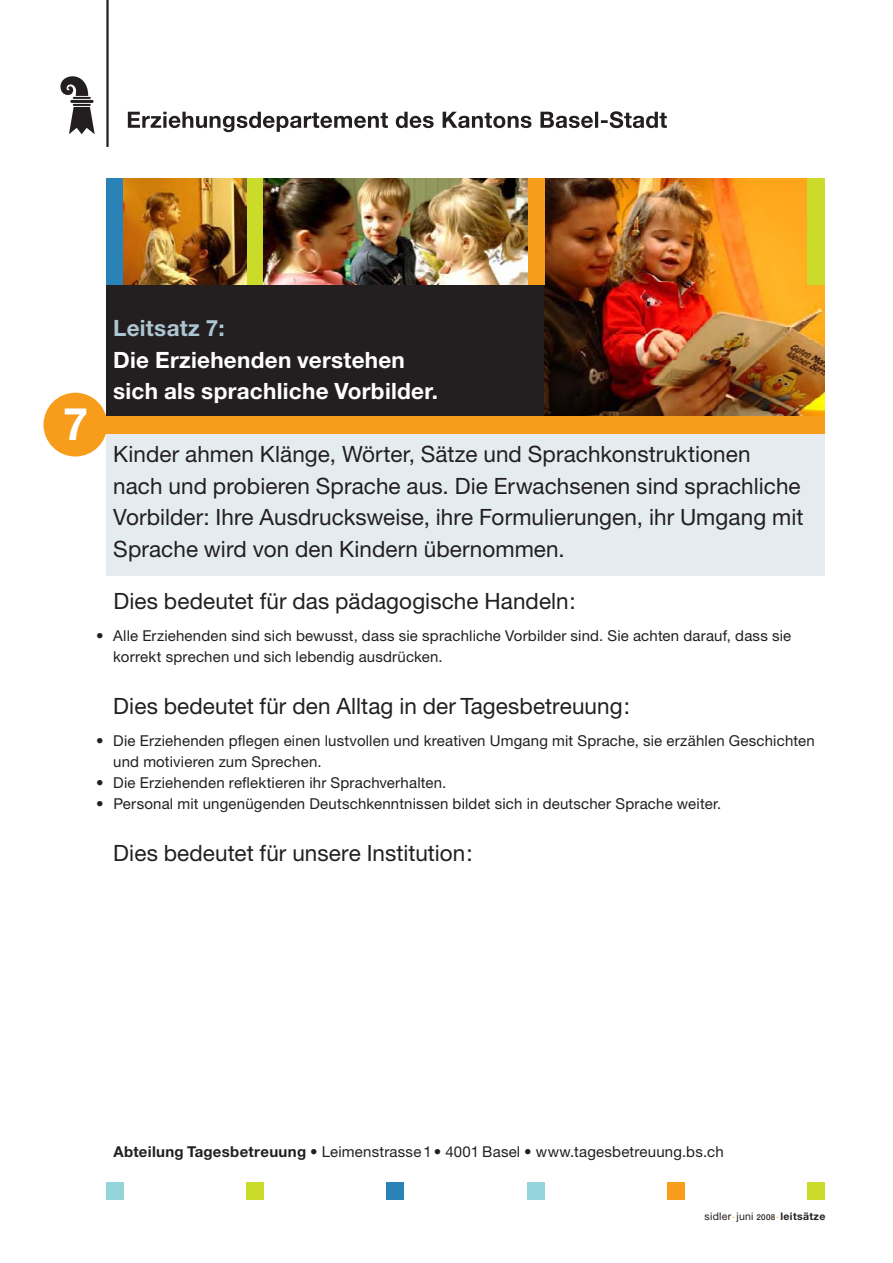
<style>
.page{position:relative;width:893px;height:1263px;background:#fff}
.page>*{position:absolute;margin:0;border:0;box-sizing:border-box;transform-origin:0 0}
.t1{font:700 45px "Helvetica Neue";color:#fff}
.t2{font:22.5px/31.5px "Helvetica Neue";letter-spacing:.005em;color:#231f20}
.t3{font:700 22.5px/31.5px "Helvetica Neue";letter-spacing:.01em;color:#fff}
.t4{font:15px/21px "Helvetica Neue";letter-spacing:.015em;color:#231f20}
.t5{font:10.5px "Helvetica Neue";letter-spacing:.025em;color:#231f20}
.s1{color:#adc6d3}
.s2{font-weight:700}
.s3{font-weight:500;font-size:8.1px}
</style>
<div class="page">
<div style="left:106px;top:1182px;width:17px;height:17px;background:#93d5da"></div>
<div style="left:247px;top:1182px;width:17px;height:17px;background:#cadb2a"></div>
<div style="left:387px;top:1182px;width:17px;height:17px;background:#2a83b7"></div>
<div style="left:668px;top:1182px;width:17px;height:17px;background:#f89c1c"></div>
<div style="left:527px;top:1182px;width:17px;height:17px;background:#93d5da"></div>
<div style="left:808px;top:1182px;width:17px;height:17px;background:#cadb2a"></div>
<svg style="left:128px;top:112px;width:260px;height:20px"></svg>
<svg style="left:396px;top:112px;width:38px;height:16px"></svg>
<svg style="left:443px;top:112px;width:88px;height:16px"></svg>
<svg style="left:540px;top:112px;width:53px;height:16px"></svg>
<hr style="left:595px;top:112px;width:3px;height:16px;background:#231f20">
<svg style="left:601px;top:111px;width:66px;height:17px"></svg>
<svg style="left:60px;top:76px;width:35px;height:58px"></svg>
<hr style="left:106px;top:0;width:3px;height:147px;background:#231f20">
<div style="left:106px;top:285px;width:719px;height:131px;background:#231f20"></div>
<img style="left:544px;top:179px;width:281px;height:237px">
<div style="left:106px;top:433px;width:719px;height:142px;background:#e5ecf0"></div>
<div style="left:43px;top:393px;width:64px;height:63px;background:#f89c1c;border-radius:50%"></div>
<div style="left:106px;top:179px;width:17px;height:106px;background:#2a83b7"></div>
<div style="left:808px;top:179px;width:17px;height:106px;background:#cadb2a"></div>
<div style="left:247px;top:179px;width:17px;height:106px;background:#cadb2a"></div>
<div style="left:527px;top:179px;width:17px;height:106px;background:#f89c1c"></div>
<img style="left:264px;top:179px;width:263px;height:106px">
<img style="left:123px;top:179px;width:124px;height:106px">
<div style="left:106px;top:416px;width:719px;height:17px;background:#f89c1c"></div>
<p class="t1" style="left:63px;top:396px;width:27px">7</p>
<p class="t3" style="left:113px;top:312px;width:326px"><span class="s1">Leitsatz 7:<br></span>Die Erziehenden verstehen sich als sprachliche Vorbilder.</p>
<p class="t2" style="left:113px;top:438px;width:692px">Kinder ahmen Klänge, Wörter, Sätze und Sprachkonstruktionen nach und probieren Sprache aus. Die Erwachsenen sind sprachliche Vorbilder: Ihre Ausdrucksweise, ihre Formulierungen, ihr Umgang mit Sprache wird von den Kindern übernommen.</p>
<p class="t2" style="left:113px;top:585px;width:464px">Dies bedeutet für das pädagogische Handeln:</p>
<p class="t4" style="left:113px;top:624px;width:679px;text-indent:-17px">• Alle Erziehenden sind sich bewusst, dass sie sprachliche Vorbilder sind. Sie achten darauf, dass sie korrekt sprechen und sich lebendig ausdrücken.</p>
<p class="t2" style="left:113px;top:690px;width:518px">Dies bedeutet für den Alltag in der Tagesbetreuung:</p>
<p class="t4" style="left:113px;top:729px;width:703px;text-indent:-17px">• Die Erziehenden pflegen einen lustvollen und kreativen Umgang mit Sprache, sie erzählen Geschichten und motivieren zum Sprechen.</p>
<p class="t4" style="left:96px;top:771px;width:352px">• Die Erziehenden reflektieren ihr Sprachverhalten.</p>
<p class="t4" style="left:96px;top:792px;width:626px">• Personal mit ungenügenden Deutschkenntnissen bildet sich in deutscher Sprache weiter.</p>
<p class="t2" style="left:113px;top:837px;width:361px">Dies bedeutet für unsere Institution:</p>
<p class="t4" style="left:113px;top:1141px;width:612px"><span class="s2">Abteilung Tagesbetreuung</span> • Leimenstrasse 1 • 4001 Basel • www.tagesbetreuung.bs.ch</p>
<p class="t5" style="left:705px;top:1210px;width:122px">sidler <sup>.</sup> juni <span class="s3">2008</span><sup>.</sup><span class="s2">leitsätze</span></p>
</div>
